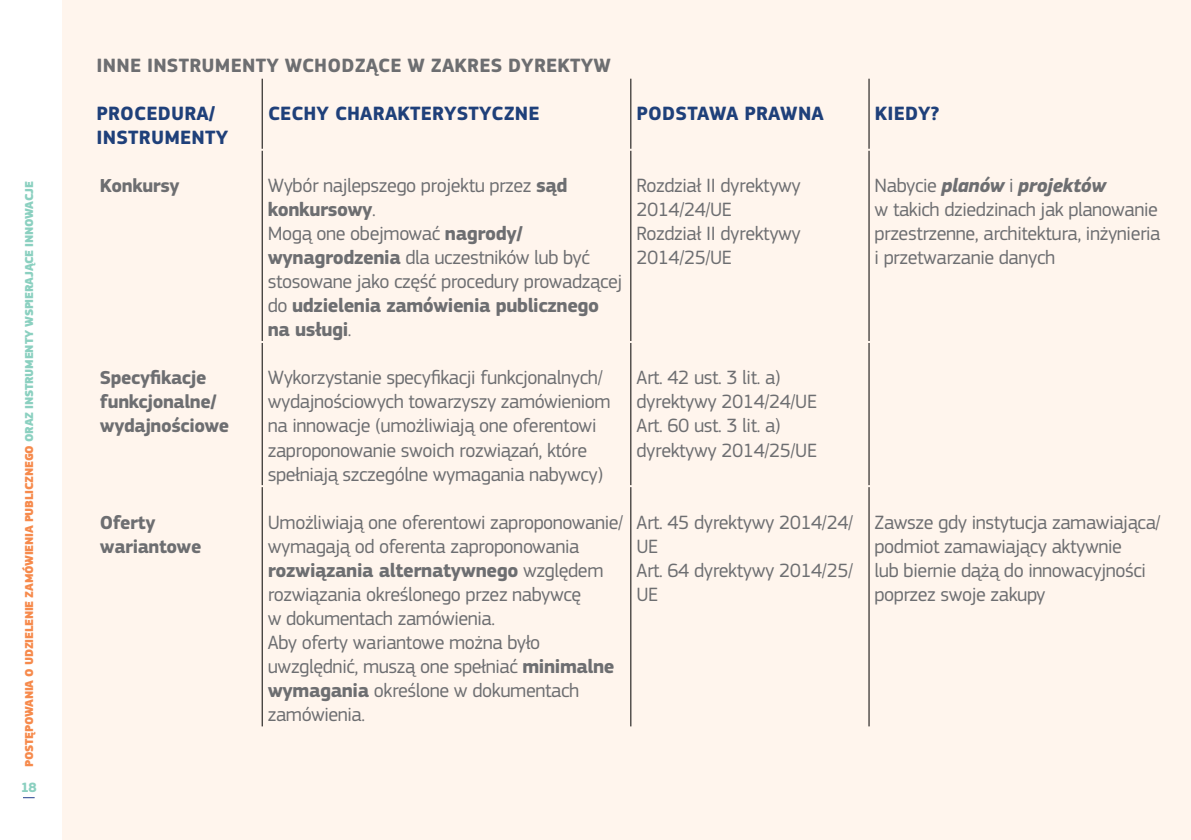
<style>
.page{position:relative;width:1191px;height:840px;background:#fff}
.page>*{position:absolute;margin:0;border:0;box-sizing:border-box;transform-origin:0 0}
.t1{font:20px/24px "EC Square Sans Pro";letter-spacing:-.02em;color:#6d6e71}
.t2{font:700 20px/24px "EC Square Sans Pro";letter-spacing:.01em;color:#1f407a}
.t3{font:700 20px "EC Square Sans Pro";letter-spacing:.01em;color:#6d6e71}
.t4{font:700 19.6px/24px "EC Square Sans Pro";letter-spacing:-.02em;color:#6d6e71}
.t5{font:700 14px "EC Square Sans Pro";color:#8bd0c0}
.t6{font:900 12px "EC Square Sans Pro Extra";letter-spacing:-.02em;color:#f68a4c}
.s1{color:#8bd0c0}
.s2{font-weight:700}
.s3{font-weight:700;font-style:italic}
</style>
<div class="page">
<div style="left:62px;top:0;width:1129px;height:839px;background:#fff5ed"></div>
<hr style="left:262px;top:79px;width:1px;height:70px;background:#000">
<hr style="left:630px;top:79px;width:1px;height:70px;background:#000">
<hr style="left:868px;top:79px;width:1px;height:70px;background:#000">
<hr style="left:262px;top:151px;width:1px;height:190px;background:#000">
<hr style="left:630px;top:151px;width:1px;height:190px;background:#000">
<hr style="left:868px;top:151px;width:1px;height:190px;background:#000">
<hr style="left:262px;top:343px;width:1px;height:142px;background:#000">
<hr style="left:630px;top:343px;width:1px;height:142px;background:#000">
<hr style="left:868px;top:343px;width:1px;height:142px;background:#000">
<hr style="left:262px;top:487px;width:1px;height:239px;background:#000">
<hr style="left:630px;top:487px;width:1px;height:239px;background:#000">
<hr style="left:868px;top:487px;width:1px;height:239px;background:#000">
<p class="t6" style="left:22px;top:766px;width:587px;rotate:-90deg">POSTĘPOWANIA O UDZIELENIE ZAMÓWIENIA PUBLICZNEGO <span class="s1">ORAZ INSTRUMENTY WSPIERAJĄCE INNOWACJE</span></p>
<p class="t5" style="left:21px;top:778px;width:18px">18</p>
<p class="t3" style="left:97px;top:53px;width:516px">INNE INSTRUMENTY WCHODZĄCE W ZAKRES DYREKTYW</p>
<p class="t2" style="left:97px;top:102px;width:133px">PROCEDURA/<br>INSTRUMENTY</p>
<p class="t2" style="left:268px;top:102px;width:273px">CECHY CHARAKTERYSTYCZNE</p>
<p class="t2" style="left:636px;top:102px;width:189px">PODSTAWA PRAWNA</p>
<p class="t2" style="left:875px;top:102px;width:66px">KIEDY?</p>
<p class="t4" style="left:100px;top:174px;width:81px">Konkursy</p>
<p class="t1" style="left:268px;top:174px;width:356px">Wybór najlepszego projektu przez <span class="s2">sąd konkursowy</span>.<br>Mogą one obejmować <span class="s2">nagrody/ wynagrodzenia</span> dla uczestników lub być stosowane jako część procedury prowadzącej do <span class="s2">udzielenia zamówienia publicznego na usługi</span>.</p>
<p class="t1" style="left:636px;top:174px;width:166px">Rozdział II dyrektywy<br>2014/24/UE<br>Rozdział II dyrektywy<br>2014/25/UE</p>
<p class="t1" style="left:874px;top:174px;width:287px">Nabycie <span class="s3">planów</span> i <span class="s3">projektów<br></span>w takich dziedzinach jak planowanie przestrzenne, architektura, inżynieria i przetwarzanie danych</p>
<p class="t4" style="left:100px;top:366px;width:131px">Specyfikacje funkcjonalne/ wydajnościowe</p>
<p class="t1" style="left:268px;top:366px;width:344px">Wykorzystanie specyfikacji funkcjonalnych/ wydajnościowych towarzyszy zamówieniom na innowacje (umożliwiają one oferentowi zaproponowanie swoich rozwiązań, które spełniają szczególne wymagania nabywcy)</p>
<p class="t1" style="left:636px;top:366px;width:182px">Art. 42 ust. 3 lit. a) dyrektywy 2014/24/UE<br>Art. 60 ust. 3 lit. a) dyrektywy 2014/25/UE</p>
<p class="t4" style="left:100px;top:510px;width:103px">Oferty wariantowe</p>
<p class="t1" style="left:268px;top:510px;width:357px">Umożliwiają one oferentowi zaproponowanie/ wymagają od oferenta zaproponowania <span class="s2">rozwiązania alternatywnego</span> względem rozwiązania określonego przez nabywcę<br>w dokumentach zamówienia.<br>Aby oferty wariantowe można było uwzględnić, muszą one spełniać <span class="s2">minimalne wymagania</span> określone w dokumentach zamówienia.</p>
<p class="t1" style="left:636px;top:510px;width:218px">Art. 45 dyrektywy 2014/24/<br>UE<br>Art. 64 dyrektywy 2014/25/<br>UE</p>
<p class="t1" style="left:874px;top:510px;width:287px">Zawsze gdy instytucja zamawiająca/ podmiot zamawiający aktywnie<br>lub biernie dążą do innowacyjności poprzez swoje zakupy</p>
</div>
